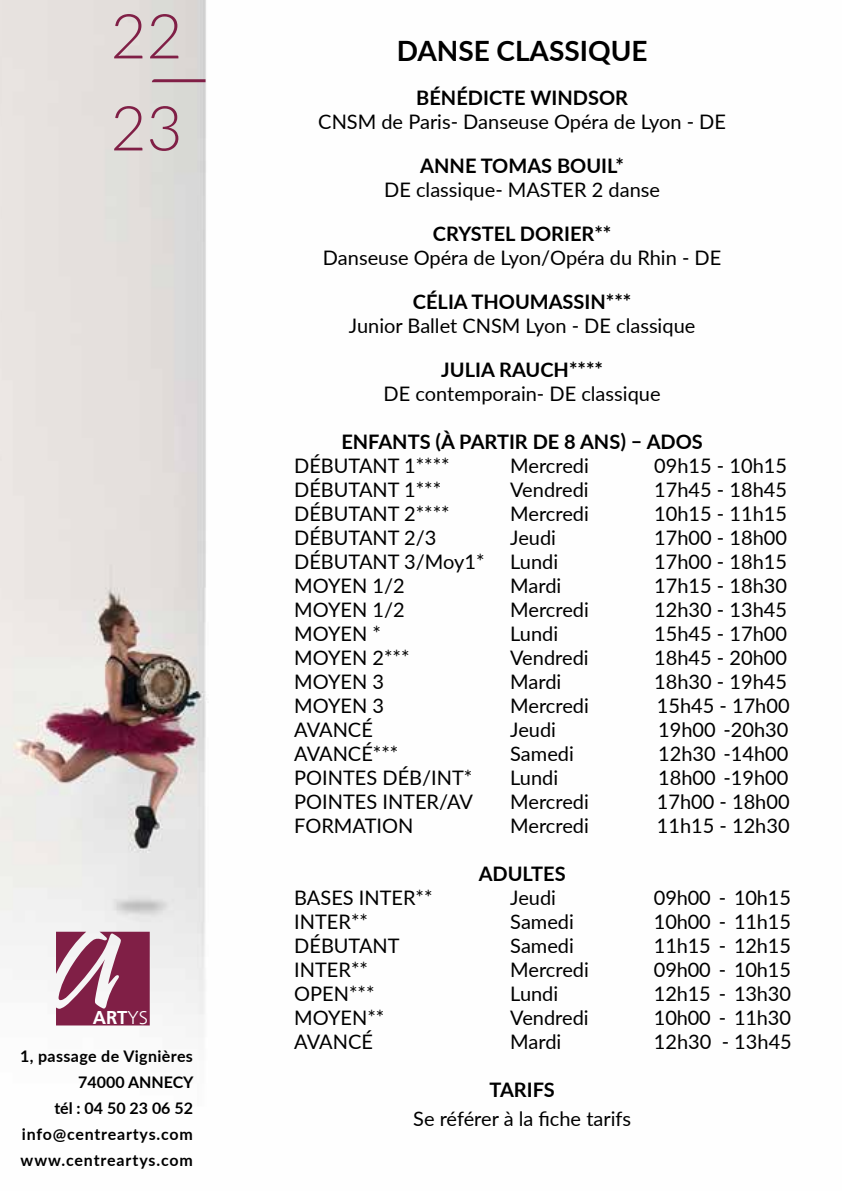
<style>
.page{position:relative;width:842px;height:1191px;background:#fff}
.page>*{position:absolute;margin:0;border:0;box-sizing:border-box;transform-origin:0 0}
.t1{font:300 62px/92px "Lato";color:#801f46}
.t2{font:700 28px "Lato";color:#000}
.t3{font:20px/24px "Lato";color:#000}
.t4{font:700 20px "Lato";color:#000}
.t5{font:700 18.4px "Frutiger LT";color:#fff}
.t6{font:700 16px/26px "Lato";letter-spacing:.025em;color:#000;text-align:right}
.s1{font-weight:300}
</style>
<div class="page">
<img style="left:0;top:0;width:207px;height:1037px">
<svg style="left:56px;top:931px;width:94px;height:94px"></svg>
<svg style="left:152px;top:79px;width:54px;height:3px"></svg>
<h1 class="t1" style="left:111px;top:-12px;width:73px">22<br>23</h1>
<p class="t5" style="left:93px;top:1006px;width:57px">ART<span class="s1">YS</span></p>
<p class="t6" style="left:20px;top:1042px;width:175px">1, passage de Vignières<br>74000 ANNECY<br>tél : 04 50 23 06 52 info@centreartys.com www.centreartys.com</p>
<h2 class="t2" style="left:397px;top:30px;width:252px">DANSE CLASSIQUE</h2>
<p class="t4" style="left:416px;top:83px;width:213px">BÉNÉDICTE WINDSOR</p>
<p class="t3" style="left:318px;top:109px;width:409px">CNSM de Paris- Danseuse Opéra de Lyon - DE</p>
<p class="t4" style="left:420px;top:151px;width:205px">ANNE TOMAS BOUIL*</p>
<p class="t3" style="left:384px;top:177px;width:277px">DE classique- MASTER 2 danse</p>
<p class="t4" style="left:433px;top:219px;width:180px">CRYSTEL DORIER**</p>
<p class="t3" style="left:323px;top:245px;width:400px">Danseuse Opéra de Lyon/Opéra du Rhin - DE</p>
<p class="t4" style="left:413px;top:287px;width:220px">CÉLIA THOUMASSIN***</p>
<p class="t3" style="left:349px;top:313px;width:348px">Junior Ballet CNSM Lyon - DE classique</p>
<p class="t4" style="left:441px;top:355px;width:163px">JULIA RAUCH****</p>
<p class="t3" style="left:384px;top:381px;width:278px">DE contemporain- DE classique</p>
<p class="t4" style="left:341px;top:427px;width:363px">ENFANTS (À PARTIR DE 8 ANS) – ADOS</p>
<p class="t3" style="left:294px;top:453px;width:157px">DÉBUTANT 1****</p>
<p class="t3" style="left:510px;top:453px;width:80px">Mercredi</p>
<p class="t3" style="left:654px;top:453px;width:134px">09h15 - 10h15</p>
<p class="t3" style="left:294px;top:477px;width:149px">DÉBUTANT 1***</p>
<p class="t3" style="left:510px;top:477px;width:80px">Vendredi</p>
<p class="t3" style="left:654px;top:477px;width:134px">17h45 - 18h45</p>
<p class="t3" style="left:294px;top:501px;width:157px">DÉBUTANT 2****</p>
<p class="t3" style="left:510px;top:501px;width:80px">Mercredi</p>
<p class="t3" style="left:654px;top:501px;width:134px">10h15 - 11h15</p>
<p class="t3" style="left:294px;top:525px;width:144px">DÉBUTANT 2/3</p>
<p class="t3" style="left:510px;top:525px;width:47px">Jeudi</p>
<p class="t3" style="left:654px;top:525px;width:134px">17h00 - 18h00</p>
<p class="t3" style="left:294px;top:549px;width:192px">DÉBUTANT 3/Moy1*</p>
<p class="t3" style="left:510px;top:549px;width:50px">Lundi</p>
<p class="t3" style="left:294px;top:573px;width:112px">MOYEN 1/2</p>
<p class="t3" style="left:510px;top:573px;width:53px">Mardi</p>
<p class="t3" style="left:294px;top:597px;width:112px">MOYEN 1/2</p>
<p class="t3" style="left:510px;top:597px;width:80px">Mercredi</p>
<p class="t3" style="left:294px;top:621px;width:88px">MOYEN *</p>
<p class="t3" style="left:510px;top:621px;width:50px">Lundi</p>
<p class="t3" style="left:294px;top:645px;width:117px">MOYEN 2***</p>
<p class="t3" style="left:510px;top:645px;width:80px">Vendredi</p>
<p class="t3" style="left:294px;top:669px;width:91px">MOYEN 3</p>
<p class="t3" style="left:510px;top:669px;width:53px">Mardi</p>
<p class="t3" style="left:294px;top:693px;width:91px">MOYEN 3</p>
<p class="t3" style="left:510px;top:693px;width:80px">Mercredi</p>
<p class="t3" style="left:294px;top:717px;width:80px">AVANCÉ</p>
<p class="t3" style="left:510px;top:717px;width:47px">Jeudi</p>
<p class="t3" style="left:294px;top:741px;width:106px">AVANCÉ***</p>
<p class="t3" style="left:510px;top:741px;width:65px">Samedi</p>
<p class="t3" style="left:294px;top:765px;width:180px">POINTES DÉB/INT*</p>
<p class="t3" style="left:510px;top:765px;width:50px">Lundi</p>
<p class="t3" style="left:294px;top:789px;width:180px">POINTES INTER/AV</p>
<p class="t3" style="left:510px;top:789px;width:80px">Mercredi</p>
<p class="t3" style="left:294px;top:813px;width:121px">FORMATION</p>
<p class="t3" style="left:510px;top:813px;width:80px">Mercredi</p>
<p class="t3" style="left:654px;top:549px;width:137px">17h00 - 18h15<br>17h15 - 18h30<br>12h30 - 13h45<br>15h45 - 17h00<br>18h45 - 20h00<br>18h30 - 19h45<br>15h45 - 17h00<br>19h00 -20h30<br>12h30 -14h00<br>18h00 -19h00<br>17h00 - 18h00<br>11h15 - 12h30</p>
<p class="t4" style="left:479px;top:859px;width:89px">ADULTES</p>
<p class="t3" style="left:294px;top:885px;width:140px">BASES INTER**</p>
<p class="t3" style="left:510px;top:885px;width:47px">Jeudi</p>
<p class="t3" style="left:294px;top:909px;width:75px">INTER**</p>
<p class="t3" style="left:510px;top:909px;width:65px">Samedi</p>
<p class="t3" style="left:294px;top:933px;width:107px">DÉBUTANT</p>
<p class="t3" style="left:510px;top:933px;width:65px">Samedi</p>
<p class="t3" style="left:294px;top:957px;width:75px">INTER**</p>
<p class="t3" style="left:510px;top:957px;width:80px">Mercredi</p>
<p class="t3" style="left:294px;top:981px;width:82px">OPEN***</p>
<p class="t3" style="left:510px;top:981px;width:49px">Lundi</p>
<p class="t3" style="left:294px;top:1005px;width:92px">MOYEN**</p>
<p class="t3" style="left:510px;top:1005px;width:80px">Vendredi</p>
<p class="t3" style="left:294px;top:1029px;width:80px">AVANCÉ</p>
<p class="t3" style="left:510px;top:1029px;width:53px">Mardi</p>
<p class="t4" style="left:489px;top:1075px;width:67px">TARIFS</p>
<p class="t3" style="left:413px;top:1106px;width:219px">Se référer à la fiche tarifs</p>
<p class="t3" style="left:654px;top:885px;width:139px;text-align:justify">09h00 - 10h15<br>10h00 - 11h15<br>11h15 - 12h15<br>09h00 - 10h15<br>12h15 - 13h30<br>10h00 - 11h30<br>12h30 - 13h45</p>
</div>
